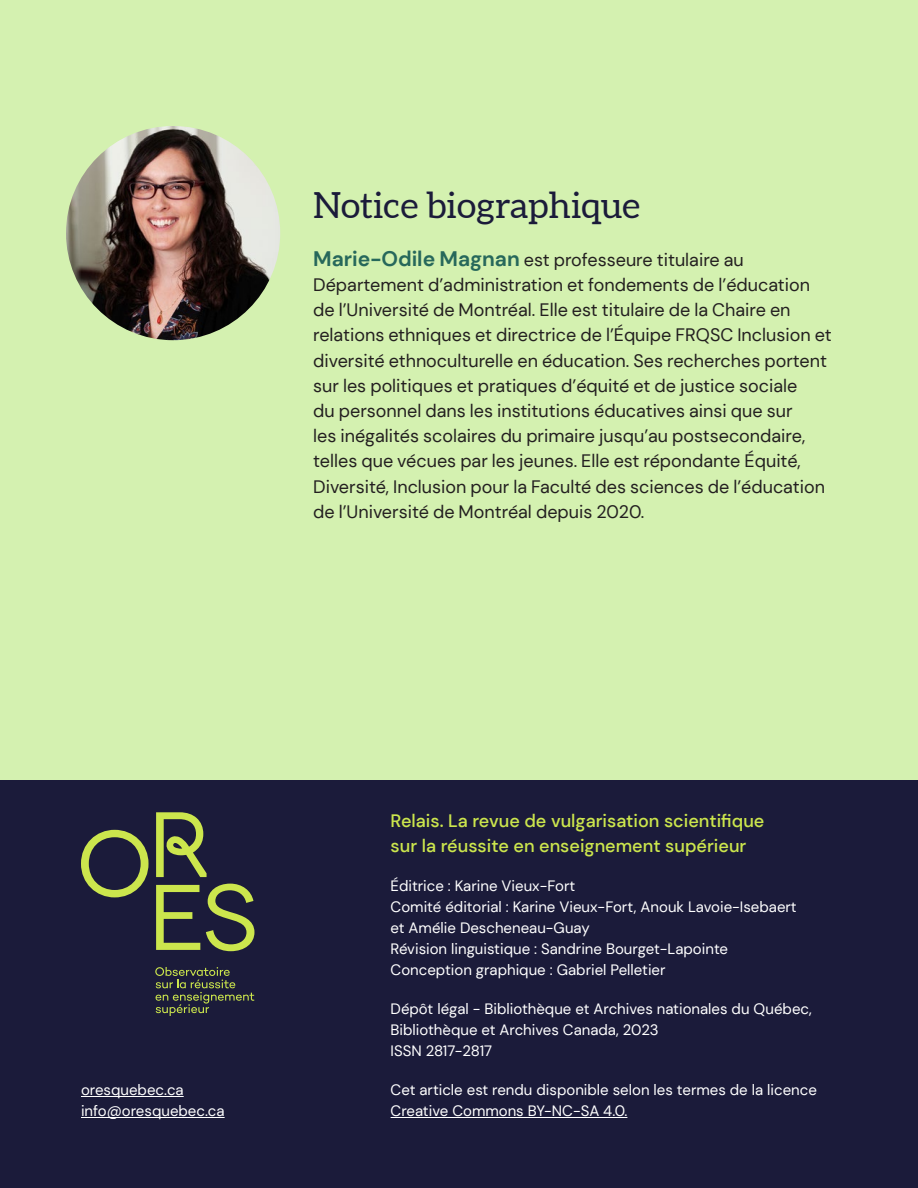
<style>
.page{position:relative;width:918px;height:1188px;background:#fff}
.page>*{position:absolute;margin:0;border:0;box-sizing:border-box;transform-origin:0 0}
.t1{font:36px "Aleo";color:#1b1b3a}
.t2{font:18px/25.2px "DM Sans";color:#231f20}
.t3{font:500 18px/25.2px "DM Sans";color:#cce64d}
.t4{font:15px/21px "DM Sans";color:#fff}
.s1{font-weight:700;font-size:21px;color:#27685b}
</style>
<div class="page">
<div style="left:0;top:780px;width:918px;height:408px;background:#1b1b3a"></div>
<div style="left:0;top:0;width:918px;height:780px;background:#d4f1b0"></div>
<hr style="left:391px;top:1117px;width:236px;height:1px;background:#fff">
<img style="left:66px;top:126px;width:214px;height:214px;border-radius:107px">
<svg style="left:155px;top:967px;width:99px;height:49px"></svg>
<svg style="left:156px;top:885px;width:44px;height:65px"></svg>
<svg style="left:206px;top:884px;width:48px;height:67px"></svg>
<svg style="left:81px;top:830px;width:68px;height:67px"></svg>
<svg style="left:156px;top:812px;width:51px;height:65px"></svg>
<hr style="left:81px;top:1096px;width:103px;height:1px;background:#fff">
<hr style="left:81px;top:1117px;width:144px;height:1px;background:#fff">
<h1 class="t1" style="left:313px;top:185px;width:329px">Notice biographique</h1>
<p class="t2" style="left:313px;top:247px;width:520px"><span class="s1">Marie-Odile Magnan</span> est professeure titulaire au Département d’administration et fondements de l’éducation de l’Université de Montréal. Elle est titulaire de la Chaire en relations ethniques et directrice de l’Équipe FRQSC Inclusion et diversité ethnoculturelle en éducation. Ses recherches portent sur les politiques et pratiques d’équité et de justice sociale<br>du personnel dans les institutions éducatives ainsi que sur<br>les inégalités scolaires du primaire jusqu’au postsecondaire, telles que vécues par les jeunes. Elle est répondante Équité, Diversité, Inclusion pour la Faculté des sciences de l’éducation de l’Université de Montréal depuis 2020.</p>
<p class="t4" style="left:81px;top:1079px;width:145px">oresquebec.ca info@oresquebec.ca</p>
<p class="t3" style="left:391px;top:808px;width:375px">Relais. La revue de vulgarisation scientifique sur la réussite en enseignement supérieur</p>
<p class="t4" style="left:391px;top:875px;width:408px">Éditrice : Karine Vieux-Fort<br>Comité éditorial : Karine Vieux-Fort, Anouk Lavoie-Isebaert et Amélie Descheneau-Guay<br>Révision linguistique : Sandrine Bourget-Lapointe Conception graphique : Gabriel Pelletier</p>
<p class="t4" style="left:391px;top:998px;width:423px">Dépôt légal - Bibliothèque et Archives nationales du Québec,<br>Bibliothèque et Archives Canada, 2023<br>ISSN 2817-2817</p>
<p class="t4" style="left:391px;top:1079px;width:428px">Cet article est rendu disponible selon les termes de la licence<br>Creative Commons BY-NC-SA 4.0.</p>
</div>
